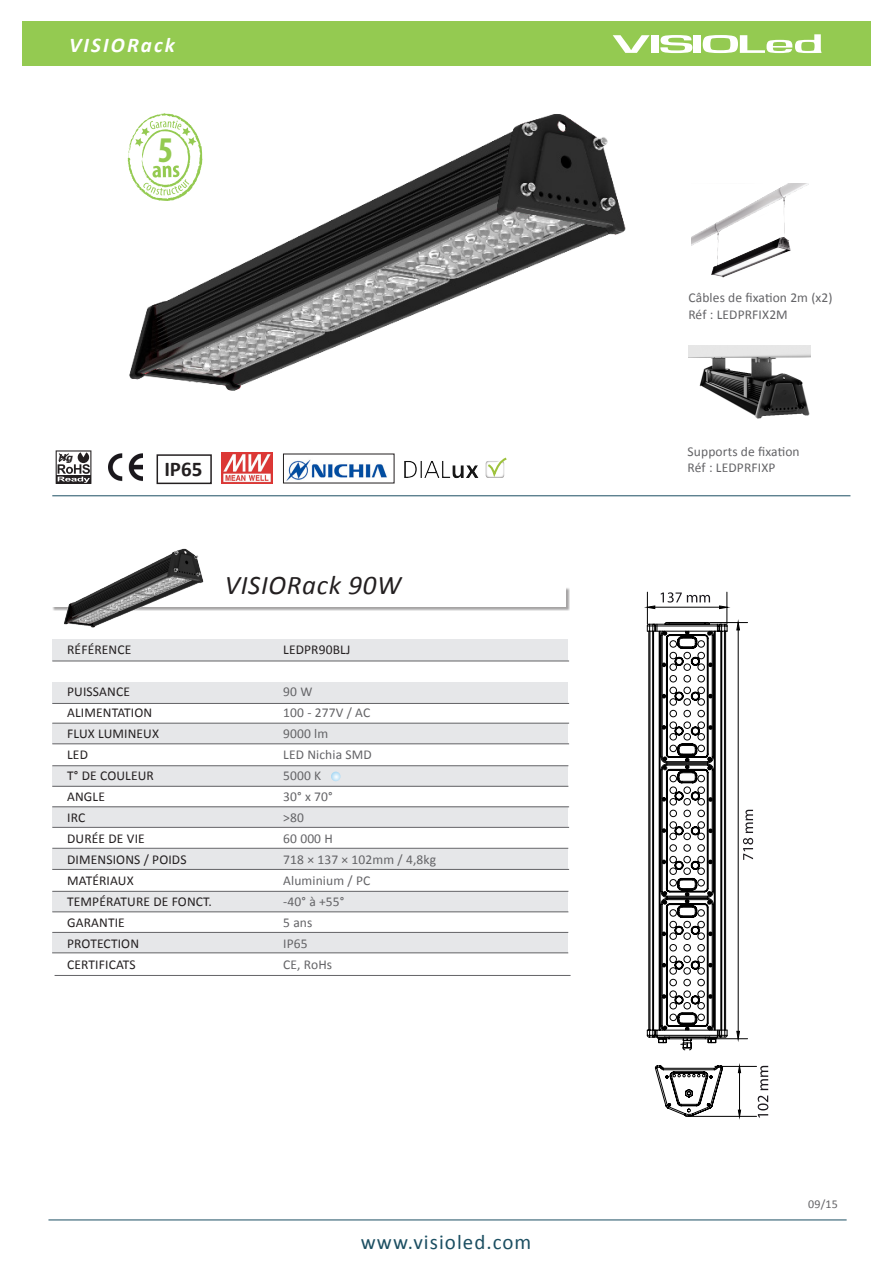
<style>
.page{position:relative;width:893px;height:1263px;background:#fff}
.page>*{position:absolute;margin:0;border:0;box-sizing:border-box;transform-origin:0 0}
.t1{font:700 condensed 36.3px "Myriad Pro";color:#94ca51}
.t2{font:italic 27px "Calibri";letter-spacing:.025em;color:#231f20}
.t3{font:21px "Calibri";letter-spacing:.05em;color:#1c4f62}
.t4{font:italic 700 21px "Calibri";letter-spacing:.1em;color:#fff}
.t5{font:700 21px "Calibri";color:#231f20}
.t6{font:13.5px "Calibri";letter-spacing:.01em;color:#636366}
.t7{font:13.5px "Calibri";letter-spacing:.01em;color:#231f20}
.t8{font:12px "Calibri";color:#636366}
.t9{font:italic 700 9.45px "Verdana";color:#231f20}
</style>
<div class="page">
<div style="left:22px;top:21px;width:849px;height:45px;background:#94ca51"></div>
<svg style="left:613px;top:35px;width:37px;height:18px"></svg>
<div style="left:651px;top:35px;width:8px;height:18px;background:#fff"></div>
<svg style="left:660px;top:35px;width:32px;height:18px"></svg>
<div style="left:693px;top:35px;width:8px;height:18px;background:#fff"></div>
<svg style="left:703px;top:34px;width:119px;height:19px"></svg>
<hr style="left:48px;top:1220px;width:799px;height:1px;background:#1c4f62">
<img style="left:692px;top:183px;width:117px;height:95px">
<img style="left:689px;top:345px;width:121px;height:74px">
<img style="left:127px;top:114px;width:499px;height:277px">
<hr style="left:55px;top:975px;width:516px;height:1px;background:#636366">
<div style="left:52px;top:932px;width:516px;height:21px;background:#e6e7e9"></div>
<hr style="left:52px;top:952px;width:516px;height:1px;background:#636366">
<img style="left:109px;top:453px;width:34px;height:29px">
<div style="left:52px;top:891px;width:516px;height:21px;background:#e6e7e9"></div>
<div style="left:52px;top:849px;width:516px;height:20px;background:#e6e7e9"></div>
<hr style="left:52px;top:869px;width:517px;height:1px;background:#636366">
<hr style="left:52px;top:891px;width:516px;height:1px;background:#636366">
<hr style="left:52px;top:911px;width:516px;height:1px;background:#636366">
<div style="left:52px;top:640px;width:516px;height:21px;background:#e6e7e9"></div>
<div style="left:52px;top:807px;width:516px;height:20px;background:#e6e7e9"></div>
<div style="left:52px;top:766px;width:516px;height:20px;background:#e6e7e9"></div>
<div style="left:52px;top:723px;width:516px;height:21px;background:#e6e7e9"></div>
<div style="left:52px;top:682px;width:516px;height:21px;background:#e6e7e9"></div>
<hr style="left:52px;top:703px;width:517px;height:1px;background:#636366">
<hr style="left:52px;top:723px;width:517px;height:1px;background:#636366">
<hr style="left:52px;top:743px;width:517px;height:1px;background:#636366">
<hr style="left:52px;top:765px;width:516px;height:1px;background:#636366">
<hr style="left:52px;top:786px;width:516px;height:1px;background:#636366">
<hr style="left:52px;top:806px;width:517px;height:1px;background:#636366">
<hr style="left:52px;top:827px;width:517px;height:1px;background:#636366">
<hr style="left:52px;top:848px;width:516px;height:1px;background:#636366">
<hr style="left:52px;top:661px;width:517px;height:1px;background:#636366">
<div style="left:52px;top:588px;width:518px;height:23px;background:#231f20;opacity:.41"></div>
<div style="left:52px;top:588px;width:514px;height:19px;background:#fff"></div>
<hr style="left:52px;top:495px;width:798px;height:1px;background:#1c4f62">
<svg style="left:56px;top:450px;width:35px;height:34px"></svg>
<svg style="left:128px;top:113px;width:74px;height:88px"></svg>
<hr style="left:52px;top:932px;width:516px;height:1px;background:#636366">
<svg style="left:331px;top:772px;width:10px;height:9px"></svg>
<div style="left:157px;top:454px;width:55px;height:30px;border:2px solid #231f20"></div>
<img style="left:221px;top:453px;width:51px;height:30px">
<img style="left:286px;top:459px;width:101px;height:22px">
<img style="left:52px;top:548px;width:185px;height:80px">
<img style="left:404px;top:461px;width:74px;height:35px">
<svg style="left:485px;top:457px;width:22px;height:21px"></svg>
<hr style="left:709px;top:1038px;width:39px;height:1px;background:#000">
<hr style="left:709px;top:622px;width:39px;height:1px;background:#000">
<hr style="left:738px;top:630px;width:1px;height:401px;background:#000">
<svg style="left:736px;top:1031px;width:4px;height:10px"></svg>
<svg style="left:736px;top:620px;width:4px;height:10px"></svg>
<svg style="left:654px;top:1064px;width:114px;height:55px"></svg>
<svg style="left:645px;top:592px;width:85px;height:458px"></svg>
<svg style="left:743px;top:810px;width:10px;height:50px"></svg>
<h3 class="t4" style="left:69px;top:30px;width:107px">VISIORack</h3>
<p class="t1" style="left:158px;top:128px;width:17px">5</p>
<p class="t9" style="left:59px;top:451px;width:16px">Hg</p>
<p class="t5" style="left:164px;top:455px;width:40px">IP65</p>
<p class="t2" style="left:225px;top:566px;width:178px">VISIORack 90W</p>
<p class="t7" style="left:67px;top:640px;width:66px">RÉFÉRENCE</p>
<p class="t7" style="left:283px;top:640px;width:69px">LEDPR90BLJ</p>
<p class="t7" style="left:67px;top:682px;width:64px">PUISSANCE</p>
<p class="t6" style="left:283px;top:682px;width:31px">90 W</p>
<p class="t7" style="left:67px;top:703px;width:87px">ALIMENTATION</p>
<p class="t6" style="left:283px;top:703px;width:89px">100 - 277V / AC</p>
<p class="t7" style="left:67px;top:724px;width:93px">FLUX LUMINEUX</p>
<p class="t6" style="left:283px;top:724px;width:47px">9000 lm</p>
<p class="t7" style="left:67px;top:745px;width:22px">LED</p>
<p class="t6" style="left:283px;top:745px;width:90px">LED Nichia SMD</p>
<p class="t7" style="left:67px;top:766px;width:88px">T° DE COULEUR</p>
<p class="t6" style="left:283px;top:766px;width:40px">5000 K</p>
<p class="t7" style="left:67px;top:787px;width:39px">ANGLE</p>
<p class="t6" style="left:283px;top:787px;width:51px">30° x 70°</p>
<p class="t7" style="left:67px;top:808px;width:20px">IRC</p>
<p class="t6" style="left:283px;top:808px;width:22px">&gt;80</p>
<p class="t7" style="left:67px;top:829px;width:79px">DURÉE DE VIE</p>
<p class="t6" style="left:283px;top:829px;width:51px">60 000 H</p>
<p class="t7" style="left:67px;top:850px;width:121px">DIMENSIONS / POIDS</p>
<p class="t6" style="left:283px;top:850px;width:154px">718 × 137 × 102mm / 4,8kg</p>
<p class="t7" style="left:67px;top:871px;width:68px">MATÉRIAUX</p>
<p class="t6" style="left:283px;top:871px;width:89px">Aluminium / PC</p>
<p class="t7" style="left:67px;top:892px;width:146px">TEMPÉRATURE DE FONCT.</p>
<p class="t6" style="left:283px;top:892px;width:63px">-40° à +55°</p>
<p class="t7" style="left:67px;top:913px;width:59px">GARANTIE</p>
<p class="t6" style="left:283px;top:913px;width:31px">5 ans</p>
<p class="t7" style="left:67px;top:934px;width:73px">PROTECTION</p>
<p class="t6" style="left:283px;top:934px;width:26px">IP65</p>
<p class="t7" style="left:67px;top:955px;width:70px">CERTIFICATS</p>
<p class="t6" style="left:283px;top:955px;width:51px">CE, RoHs</p>
<h3 class="t3" style="left:361px;top:1227px;width:172px">www.visioled.com</h3>
<p class="t6" style="left:688px;top:288px;width:146px">Câbles de fixation 2m (x2)</p>
<p class="t6" style="left:688px;top:305px;width:101px">Réf : LEDPRFIX2M</p>
<p class="t6" style="left:688px;top:442px;width:114px">Supports de fixation</p>
<p class="t6" style="left:688px;top:458px;width:89px">Réf : LEDPRFIXP</p>
<p class="t8" style="left:808px;top:1196px;width:31px">09/15</p>
</div>
